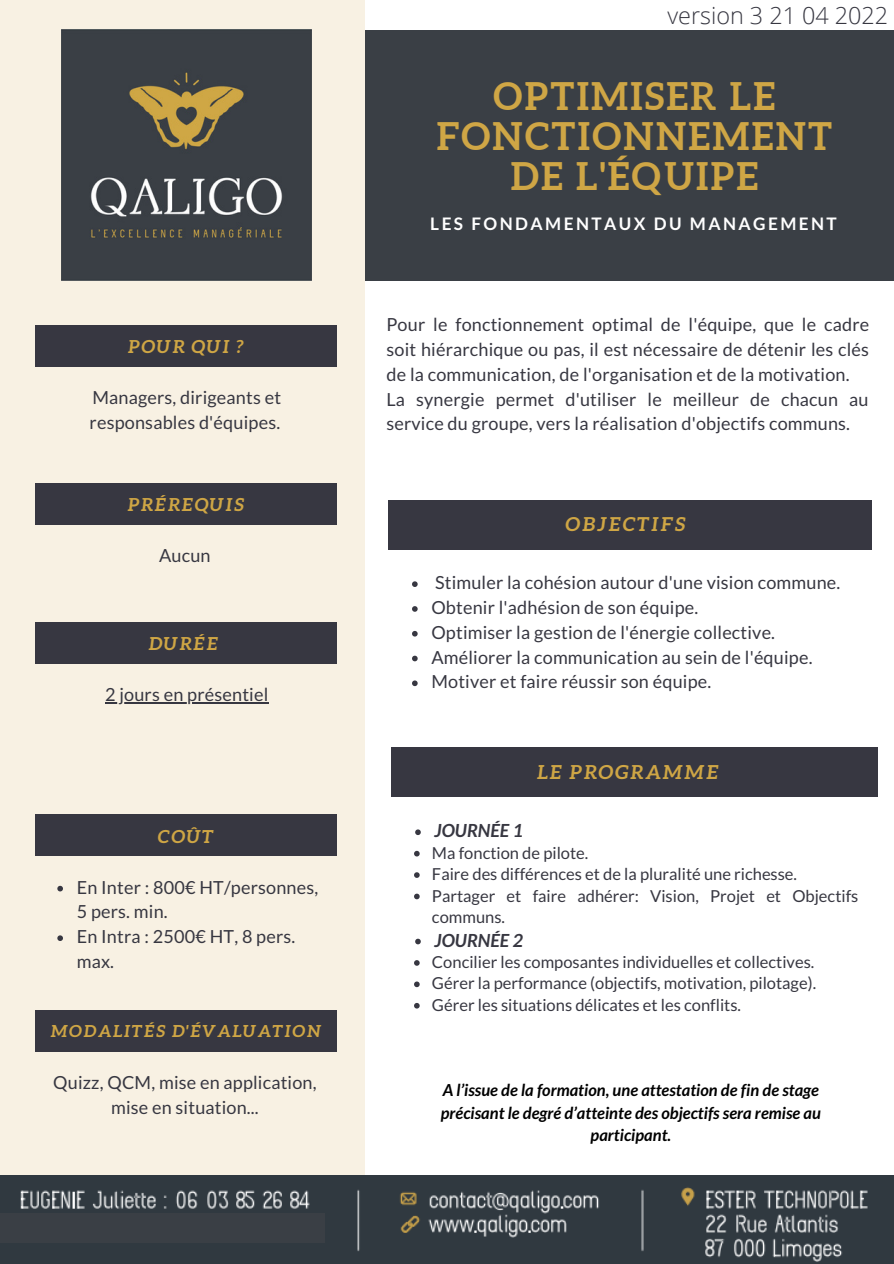
<style>
.page{position:relative;width:894px;height:1264px;background:#fff}
.page>*{position:absolute;margin:0;border:0;box-sizing:border-box;transform-origin:0 0}
.t1{font:700 37.95px/40.2px "Aleo";letter-spacing:.06em;color:#cfa645;text-align:center}
.t2{font:300 23.4px "Open Sans";color:#373741}
.t3{font:italic 700 19.35px "Aleo";letter-spacing:.07em;color:#cfa645}
.t4{font:italic 700 19.2px "Aleo";letter-spacing:.07em;color:#cfa645}
.t5{font:18px/24.8px "Lato";letter-spacing:.01em;color:#373741}
.t6{font:italic 700 18px "Aleo";letter-spacing:.07em;color:#cfa645}
.t7{font:italic 700 18px "Lato";color:#373741}
.t8{font:700 17.25px "Lato";letter-spacing:.14em;color:#fff}
.t9{font:italic 700 16.65px "Aleo";letter-spacing:.07em;color:#cfa645}
.t10{font:16.5px/21.5px "Lato";color:#373741}
.t11{font:italic 700 16.5px/22.5px "Lato";color:#000;text-align:center}
</style>
<div class="page">
<div style="left:331px;top:30px;width:562px;height:250px;background:#3a3f45"></div>
<div style="left:0;top:0;width:364px;height:1263px;background:#f8f1e3"></div>
<div style="left:388px;top:500px;width:483px;height:49px;background:#373741"></div>
<svg style="left:412px;top:581px;width:5px;height:6px"></svg>
<svg style="left:412px;top:606px;width:5px;height:5px"></svg>
<svg style="left:412px;top:631px;width:5px;height:5px"></svg>
<svg style="left:412px;top:655px;width:5px;height:6px"></svg>
<svg style="left:412px;top:680px;width:5px;height:6px"></svg>
<div style="left:35px;top:483px;width:302px;height:42px;background:#373741"></div>
<div style="left:391px;top:747px;width:486px;height:50px;background:#373741"></div>
<svg style="left:415px;top:829px;width:5px;height:6px"></svg>
<svg style="left:414px;top:850px;width:5px;height:6px"></svg>
<svg style="left:414px;top:872px;width:5px;height:5px"></svg>
<svg style="left:414px;top:893px;width:5px;height:6px"></svg>
<svg style="left:415px;top:938px;width:5px;height:6px"></svg>
<svg style="left:414px;top:960px;width:5px;height:5px"></svg>
<svg style="left:414px;top:981px;width:5px;height:6px"></svg>
<svg style="left:414px;top:1003px;width:5px;height:5px"></svg>
<img style="left:61px;top:30px;width:250px;height:250px">
<div style="left:35px;top:814px;width:302px;height:42px;background:#373741"></div>
<svg style="left:57px;top:885px;width:6px;height:6px"></svg>
<svg style="left:57px;top:935px;width:6px;height:6px"></svg>
<div style="left:35px;top:622px;width:302px;height:42px;background:#373741"></div>
<hr style="left:105px;top:702px;width:163px;height:1px;background:#373741">
<div style="left:35px;top:325px;width:302px;height:41px;background:#373741"></div>
<img style="left:0;top:1175px;width:893px;height:88px">
<div style="left:0;top:1213px;width:324px;height:29px;background:#3a3f45"></div>
<div style="left:35px;top:1009px;width:302px;height:42px;background:#373741"></div>
<p class="t6" style="left:128px;top:336px;width:118px">POUR QUI ?</p>
<p class="t5" style="left:90px;top:385px;width:193px">Managers, dirigeants et responsables d'équipes.</p>
<p class="t6" style="left:127px;top:494px;width:119px">PRÉREQUIS</p>
<p class="t5" style="left:159px;top:543px;width:53px">Aucun</p>
<p class="t6" style="left:148px;top:633px;width:71px">DURÉE</p>
<p class="t5" style="left:105px;top:682px;width:165px">2 jours en présentiel</p>
<p class="t6" style="left:158px;top:825px;width:58px">COÛT</p>
<p class="t5" style="left:77px;top:874px;width:243px">En Inter : 800€ HT/personnes,<br>5 pers. min.</p>
<p class="t5" style="left:77px;top:923px;width:220px">En Intra : 2500€ HT, 8 pers. max.</p>
<p class="t9" style="left:50px;top:1021px;width:272px">MODALITÉS D'ÉVALUATION</p>
<p class="t5" style="left:53px;top:1069px;width:265px;text-align:center">Quizz, QCM, mise en application, mise en situation...</p>
<p class="t2" style="left:667px;top:-1px;width:222px">version 3 21 04 2022</p>
<p class="t1" style="left:436px;top:76px;width:397px">OPTIMISER LE<br>FONCTIONNEMENT<br>DE L'ÉQUIPE</p>
<p class="t8" style="left:430px;top:213px;width:408px">LES FONDAMENTAUX DU MANAGEMENT</p>
<p class="t5" style="left:386px;top:312px;width:484px;text-align:justify">Pour le fonctionnement optimal de l'équipe, que le cadre soit hiérarchique ou pas, il est nécessaire de détenir les clés de la communication, de l'organisation et de la motivation.</p>
<p class="t5" style="left:386px;top:386px;width:483px">La synergie permet d'utiliser le meilleur de chacun au service du groupe, vers la réalisation d'objectifs communs.</p>
<p class="t4" style="left:565px;top:513px;width:122px">OBJECTIFS</p>
<p class="t5" style="left:435px;top:570px;width:407px">Stimuler la cohésion autour d'une vision commune.</p>
<p class="t5" style="left:431px;top:594px;width:268px">Obtenir l'adhésion de son équipe.</p>
<p class="t5" style="left:431px;top:619px;width:345px">Optimiser la gestion de l'énergie collective.</p>
<p class="t5" style="left:431px;top:644px;width:382px">Améliorer la communication au sein de l'équipe.</p>
<p class="t5" style="left:431px;top:669px;width:281px">Motiver et faire réussir son équipe.</p>
<p class="t3" style="left:536px;top:761px;width:184px">LE PROGRAMME</p>
<p class="t7" style="left:434px;top:819px;width:90px">JOURNÉE 1</p>
<p class="t10" style="left:432px;top:841px;width:158px">Ma fonction de pilote.</p>
<p class="t10" style="left:432px;top:863px;width:366px">Faire des différences et de la pluralité une richesse.</p>
<p class="t10" style="left:432px;top:884px;width:428px">Partager et faire adhérer: Vision, Projet et Objectifs communs.</p>
<p class="t7" style="left:434px;top:928px;width:90px">JOURNÉE 2</p>
<p class="t10" style="left:432px;top:950px;width:384px">Concilier les composantes individuelles et collectives.</p>
<p class="t10" style="left:432px;top:972px;width:385px">Gérer la performance (objectifs, motivation, pilotage).</p>
<p class="t10" style="left:432px;top:993px;width:310px">Gérer les situations délicates et les conflits.</p>
<p class="t11" style="left:440px;top:1078px;width:381px">A l’issue de la formation, une attestation de fin de stage précisant le degré d’atteinte des objectifs sera remise au participant.</p>
</div>
